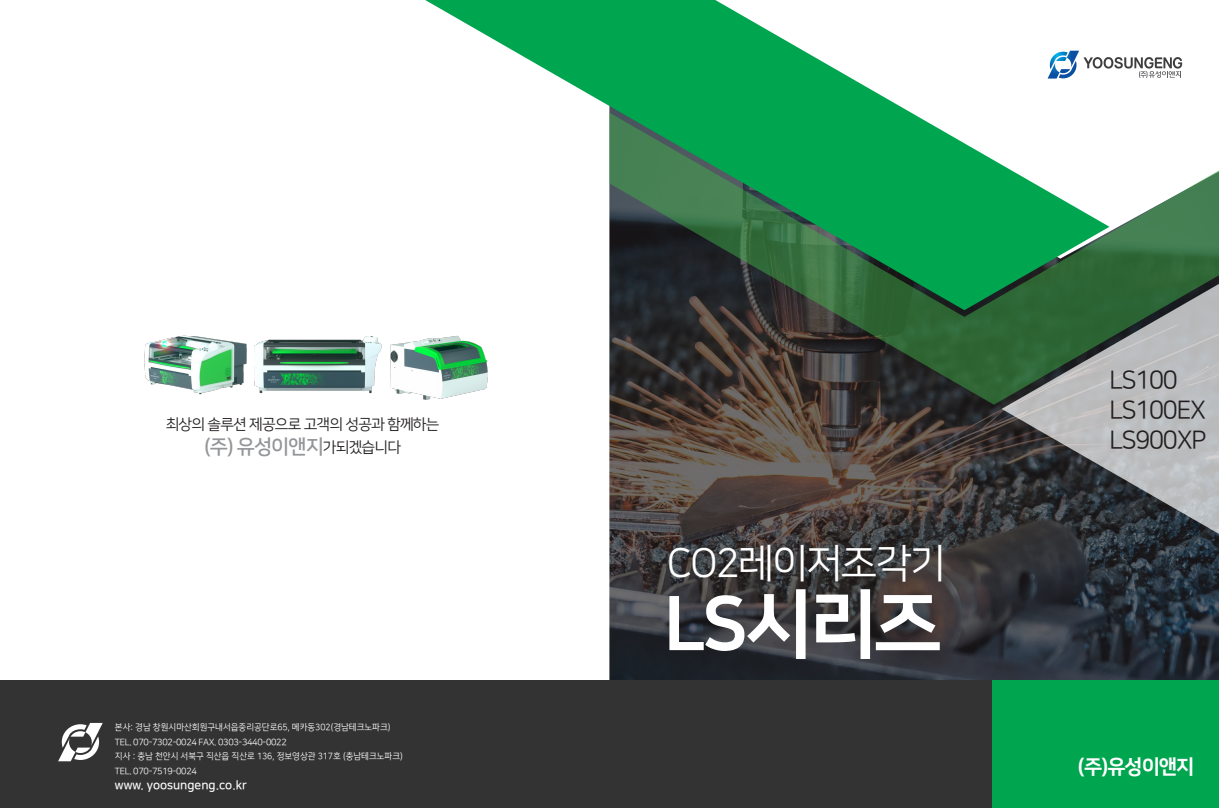
<style>
.page{position:relative;width:1219px;height:808px;background:#fff}
.page>*{position:absolute;margin:0;border:0;box-sizing:border-box;transform-origin:0 0}
.t1{font:75px "Nanum Square EB";letter-spacing:-.05em;color:#fff}
.t2{font:40px "Nanum Square R";letter-spacing:-.05em;color:#fff}
.t3{font:25px "Nanum Square R";letter-spacing:-.05em;color:#231f20}
.t4{font:20px "Nanum Square B";letter-spacing:-.05em;color:#939598}
.t5{font:20px "Nanum Square EB";letter-spacing:-.05em;color:#fff}
.t6{font:15px "Nanum Square R";letter-spacing:-.05em;color:#231f20}
.t7{font:12px "Nanum Square B";color:#fff;scale:.95 1}
.t8{font:9px "Nanum Square R";color:#fff;scale:.95 1}
.t9{font:9px "Nanum Square R";letter-spacing:-.03em;color:#fff}
.s1{font-family:"Nanum Square R";font-size:15px;color:#231f20}
</style>
<div class="page">
<img style="left:609px;top:405px;width:610px;height:276px">
<svg style="left:1109px;top:57px;width:73px;height:21px"></svg>
<div style="left:0;top:681px;width:1219px;height:127px;background:#333334"></div>
<div style="left:992px;top:681px;width:227px;height:127px;background:#00a54f"></div>
<svg style="left:1002px;top:405px;width:217px;height:129px;background:#77797c"></svg>
<svg style="left:425px;top:0;width:684px;height:113px"></svg>
<svg style="left:609px;top:113px;width:610px;height:292px;background:#49825f"></svg>
<svg style="left:58px;top:723px;width:45px;height:38px"></svg>
<img style="left:144px;top:335px;width:103px;height:60px">
<img style="left:254px;top:336px;width:128px;height:58px">
<img style="left:390px;top:335px;width:98px;height:65px">
<p class="t6" style="left:166px;top:417px;width:275px">최상의 솔루션 제공으로 고객의 성공과 함께하는</p>
<p class="t4" style="left:204px;top:436px;width:198px">(주) 유성이앤지<span class="s1">가되겠습니다</span></p>
<p class="t8" style="left:115px;top:723px;width:292px">본사: 경남 창원시마산회원구내서읍중리공단로65, 메카동302(경남테크노파크)</p>
<p class="t9" style="left:115px;top:737px;width:173px">TEL. 070-7302-0024 FAX. 0303-3440-0022</p>
<p class="t8" style="left:115px;top:752px;width:304px">지사 : 충남 천안시 서북구 직산읍 직산로 136, 정보영상관 317호 (충남테크노파크)</p>
<p class="t9" style="left:115px;top:766px;width:83px">TEL. 070-7519-0024</p>
<p class="t7" style="left:115px;top:779px;width:140px">www. yoosungeng.co.kr</p>
<p class="t2" style="left:667px;top:543px;width:281px">CO2레이저조각기</p>
<p class="t1" style="left:663px;top:583px;width:280px">LS시리즈</p>
<p class="t3" style="left:1109px;top:367px;width:70px">LS100</p>
<p class="t3" style="left:1109px;top:397px;width:98px">LS100EX</p>
<p class="t3" style="left:1109px;top:427px;width:98px">LS900XP</p>
<p class="t5" style="left:1078px;top:756px;width:118px">(주)유성이앤지</p>
</div>
